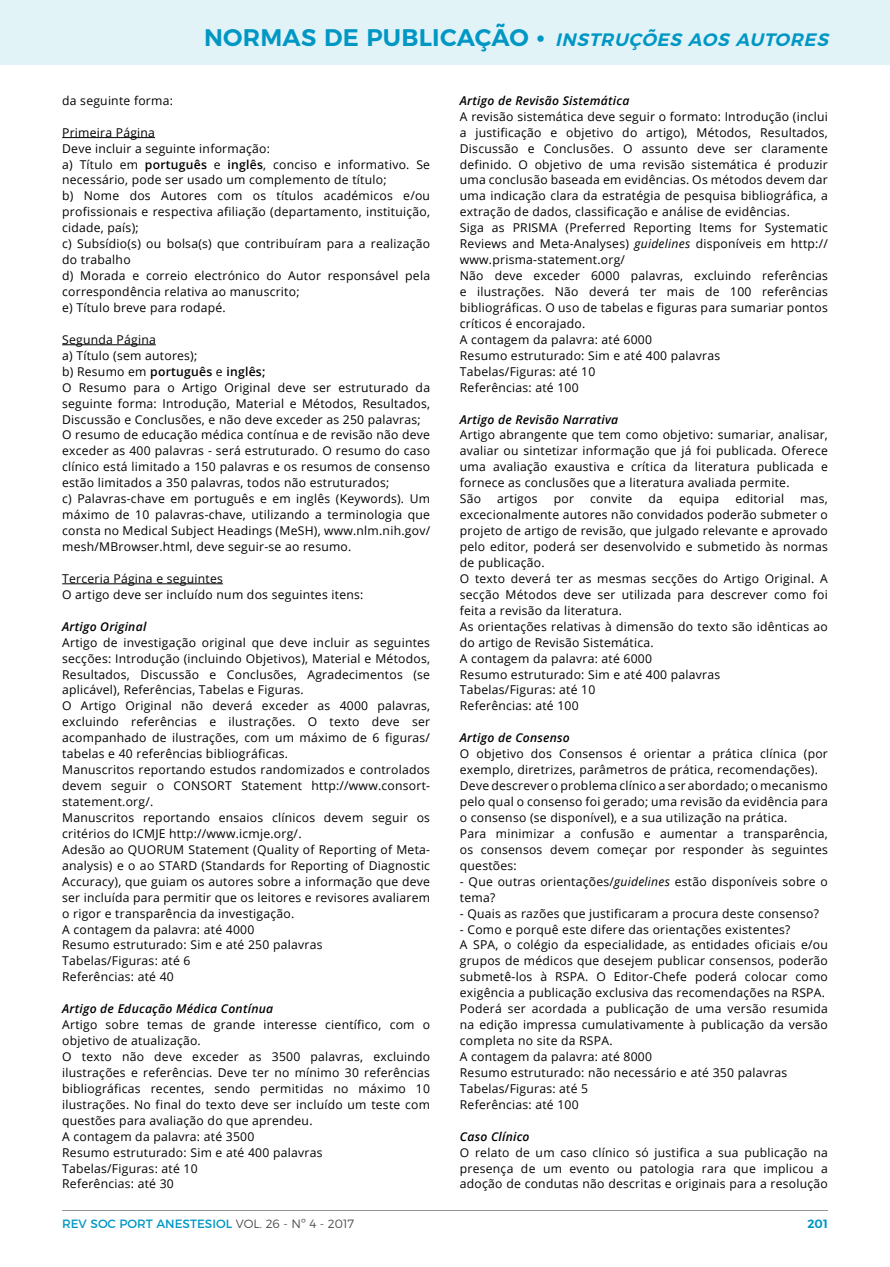
<style>
.page{position:relative;width:890px;height:1267px;background:#fff}
.page>*{position:absolute;margin:0;border:0;box-sizing:border-box;transform-origin:0 0}
.t1{font:italic 600 18px "Montserrat";color:#0097c4}
.t2{font:12.15px/15.9px "Open Sans";letter-spacing:.02em;color:#000;text-align:justify}
.t3{font:italic 600 12.15px "Open Sans";letter-spacing:.02em;color:#000}
.t4{font:600 12.15px "Open Sans";letter-spacing:.02em;color:#000}
.t5{font:12px "Montserrat";color:#0097c4}
.t6{font:600 12px "Montserrat";color:#0197c4}
.s1{font-style:normal;font-size:24px}
.s2{font-style:normal;font-size:27px}
.s3{font-weight:600}
.s4{font-weight:400}
.s5{font-style:italic}
.s6{font-weight:300;color:#4d4d4f}
</style>
<div class="page">
<div style="left:0;top:0;width:889px;height:65px;background:#e2f3f7"></div>
<hr style="left:62px;top:1210px;width:765px;height:1px;background:#939598">
<hr style="left:62px;top:137px;width:93px;height:1px;background:#000">
<hr style="left:62px;top:344px;width:94px;height:1px;background:#000">
<hr style="left:62px;top:583px;width:161px;height:1px;background:#000">
<h1 class="t1" style="left:204px;top:25px;width:631px"><span class="s1">N O R M AS D E P U B L I CAÇÃO</span> <span class="s2">•</span> INSTRUÇÕES AOS AUTORES</h1>
<p class="t2" style="left:62px;top:92px;width:112px">da seguinte forma:</p>
<p class="t2" style="left:62px;top:124px;width:94px">Primeira Página</p>
<p class="t2" style="left:62px;top:140px;width:209px">Deve incluir a seguinte informação:</p>
<p class="t2" style="left:62px;top:156px;width:369px">a) Título em <span class="s3">português</span> e <span class="s3">inglês</span>, conciso e informativo. Se necessário, pode ser usado um complemento de título;</p>
<p class="t2" style="left:62px;top:188px;width:369px">b) Nome dos Autores com os títulos académicos e/ou profissionais e respectiva afiliação (departamento, instituição, cidade, país);</p>
<p class="t2" style="left:62px;top:236px;width:369px">c) Subsídio(s) ou bolsa(s) que contribuíram para a realização do trabalho</p>
<p class="t2" style="left:62px;top:267px;width:369px">d) Morada e correio electrónico do Autor responsável pela correspondência relativa ao manuscrito;</p>
<p class="t2" style="left:62px;top:299px;width:165px">e) Título breve para rodapé.</p>
<p class="t2" style="left:62px;top:331px;width:95px">Segunda Página</p>
<p class="t2" style="left:62px;top:347px;width:137px">a) Título (sem autores);</p>
<p class="t4" style="left:62px;top:363px;width:205px"><span class="s4">b) Resumo em</span> português <span class="s4">e</span> inglês;</p>
<p class="t2" style="left:62px;top:379px;width:369px">O Resumo para o Artigo Original deve ser estruturado da seguinte forma: Introdução, Material e Métodos, Resultados, Discussão e Conclusões, e não deve exceder as 250 palavras;</p>
<p class="t2" style="left:62px;top:427px;width:369px">O resumo de educação médica contínua e de revisão não deve exceder as 400 palavras - será estruturado. O resumo do caso clínico está limitado a 150 palavras e os resumos de consenso estão limitados a 350 palavras, todos não estruturados;</p>
<p class="t2" style="left:62px;top:490px;width:369px">c) Palavras-chave em português e em inglês (Keywords). Um máximo de 10 palavras-chave, utilizando a terminologia que consta no Medical Subject Headings (MeSH), www.nlm.nih.gov/ mesh/MBrowser.html, deve seguir-se ao resumo.</p>
<p class="t2" style="left:62px;top:570px;width:162px">Terceria Página e seguintes</p>
<p class="t2" style="left:62px;top:586px;width:303px">O artigo deve ser incluído num dos seguintes itens:</p>
<p class="t3" style="left:62px;top:618px;width:86px">Artigo Original</p>
<p class="t2" style="left:62px;top:634px;width:369px">Artigo de investigação original que deve incluir as seguintes secções: Introdução (incluindo Objetivos), Material e Métodos, Resultados, Discussão e Conclusões, Agradecimentos (se aplicável), Referências, Tabelas e Figuras.</p>
<p class="t2" style="left:62px;top:698px;width:369px">O Artigo Original não deverá exceder as 4000 palavras, excluindo referências e ilustrações. O texto deve ser acompanhado de ilustrações, com um máximo de 6 figuras/ tabelas e 40 referências bibliográficas.</p>
<p class="t2" style="left:62px;top:761px;width:369px">Manuscritos reportando estudos randomizados e controlados devem seguir o CONSORT Statement http://www.consort&shy;statement.org/.</p>
<p class="t2" style="left:62px;top:809px;width:369px">Manuscritos reportando ensaios clínicos devem seguir os critérios do ICMJE http://www.icmje.org/.</p>
<p class="t2" style="left:62px;top:841px;width:369px">Adesão ao QUORUM Statement (Quality of Reporting of Meta&shy;analysis) e o ao STARD (Standards for Reporting of Diagnostic Accuracy), que guiam os autores sobre a informação que deve ser incluída para permitir que os leitores e revisores avaliarem o rigor e transparência da investigação.</p>
<p class="t2" style="left:62px;top:921px;width:194px">A contagem da palavra: até 4000</p>
<p class="t2" style="left:62px;top:937px;width:262px">Resumo estruturado: Sim e até 250 palavras</p>
<p class="t2" style="left:62px;top:953px;width:130px">Tabelas/Figuras: até 6</p>
<p class="t2" style="left:62px;top:968px;width:113px">Referências: até 40</p>
<p class="t3" style="left:62px;top:1000px;width:212px">Artigo de Educação Médica Contínua</p>
<p class="t2" style="left:62px;top:1016px;width:369px">Artigo sobre temas de grande interesse científico, com o objetivo de atualização.</p>
<p class="t2" style="left:62px;top:1048px;width:369px">O texto não deve exceder as 3500 palavras, excluindo ilustrações e referências. Deve ter no mínimo 30 referências bibliográficas recentes, sendo permitidas no máximo 10 ilustrações. No final do texto deve ser incluído um teste com questões para avaliação do que aprendeu.</p>
<p class="t2" style="left:62px;top:1128px;width:194px">A contagem da palavra: até 3500</p>
<p class="t2" style="left:62px;top:1144px;width:262px">Resumo estruturado: Sim e até 400 palavras</p>
<p class="t2" style="left:62px;top:1160px;width:137px">Tabelas/Figuras: até 10</p>
<p class="t2" style="left:62px;top:1176px;width:113px">Referências: até 30</p>
<p class="t3" style="left:460px;top:92px;width:171px">Artigo de Revisão Sistemática</p>
<p class="t2" style="left:460px;top:108px;width:369px">A revisão sistemática deve seguir o formato: Introdução (inclui a justificação e objetivo do artigo), Métodos, Resultados, Discussão e Conclusões. O assunto deve ser claramente definido. O objetivo de uma revisão sistemática é produzir uma conclusão baseada em evidências. Os métodos devem dar uma indicação clara da estratégia de pesquisa bibliográfica, a extração de dados, classificação e análise de evidências.</p>
<p class="t2" style="left:460px;top:220px;width:369px">Siga as PRISMA (Preferred Reporting Items for Systematic Reviews and Meta-Analyses) <span class="s5">guidelines</span> disponíveis em http:// www.prisma-statement.org/</p>
<p class="t2" style="left:460px;top:267px;width:369px">Não deve exceder 6000 palavras, excluindo referências e ilustrações. Não deverá ter mais de 100 referências bibliográficas. O uso de tabelas e figuras para sumariar pontos críticos é encorajado.</p>
<p class="t2" style="left:460px;top:331px;width:194px">A contagem da palavra: até 6000</p>
<p class="t2" style="left:460px;top:347px;width:262px">Resumo estruturado: Sim e até 400 palavras</p>
<p class="t2" style="left:460px;top:363px;width:137px">Tabelas/Figuras: até 10</p>
<p class="t2" style="left:460px;top:379px;width:120px">Referências: até 100</p>
<p class="t3" style="left:460px;top:411px;width:160px">Artigo de Revisão Narrativa</p>
<p class="t2" style="left:460px;top:427px;width:369px">Artigo abrangente que tem como objetivo: sumariar, analisar, avaliar ou sintetizar informação que já foi publicada. Oferece uma avaliação exaustiva e crítica da literatura publicada e fornece as conclusões que a literatura avaliada permite.</p>
<p class="t2" style="left:460px;top:490px;width:23px">São</p>
<p class="t2" style="left:497px;top:490px;width:42px">artigos</p>
<p class="t2" style="left:553px;top:490px;width:22px">por</p>
<p class="t2" style="left:590px;top:490px;width:44px">convite</p>
<p class="t2" style="left:648px;top:490px;width:16px">da</p>
<p class="t2" style="left:679px;top:490px;width:42px">equipa</p>
<p class="t2" style="left:735px;top:490px;width:50px">editorial</p>
<p class="t2" style="left:460px;top:490px;width:369px;text-indent:340px">mas, excecionalmente autores não convidados poderão submeter o projeto de artigo de revisão, que julgado relevante e aprovado pelo editor, poderá ser desenvolvido e submetido às normas de publicação.</p>
<p class="t2" style="left:460px;top:570px;width:369px">O texto deverá ter as mesmas secções do Artigo Original. A secção Métodos deve ser utilizada para descrever como foi feita a revisão da literatura.</p>
<p class="t2" style="left:460px;top:618px;width:369px">As orientações relativas à dimensão do texto são idênticas ao do artigo de Revisão Sistemática.</p>
<p class="t2" style="left:460px;top:650px;width:194px">A contagem da palavra: até 6000</p>
<p class="t2" style="left:460px;top:666px;width:262px">Resumo estruturado: Sim e até 400 palavras</p>
<p class="t2" style="left:460px;top:682px;width:137px">Tabelas/Figuras: até 10</p>
<p class="t2" style="left:460px;top:698px;width:120px">Referências: até 100</p>
<p class="t3" style="left:460px;top:729px;width:112px">Artigo de Consenso</p>
<p class="t2" style="left:460px;top:745px;width:369px">O objetivo dos Consensos é orientar a prática clínica (por exemplo, diretrizes, parâmetros de prática, recomendações).</p>
<p class="t2" style="left:460px;top:777px;width:369px">Deve descrever o problema clínico a ser abordado; o mecanismo pelo qual o consenso foi gerado; uma revisão da evidência para o consenso (se disponível), e a sua utilização na prática.</p>
<p class="t2" style="left:460px;top:825px;width:369px">Para minimizar a confusão e aumentar a transparência, os consensos devem começar por responder às seguintes questões:</p>
<p class="t2" style="left:460px;top:873px;width:369px">- Que outras orientações/<span class="s5">guidelines</span> estão disponíveis sobre o tema?</p>
<p class="t2" style="left:460px;top:905px;width:360px">- Quais as razões que justificaram a procura deste consenso?</p>
<p class="t2" style="left:460px;top:921px;width:332px">- Como e porquê este difere das orientações existentes?</p>
<p class="t2" style="left:460px;top:937px;width:369px">A SPA, o colégio da especialidade, as entidades oficiais e/ou grupos de médicos que desejem publicar consensos, poderão submetê-los à RSPA. O Editor-Chefe poderá colocar como exigência a publicação exclusiva das recomendações na RSPA.</p>
<p class="t2" style="left:460px;top:1000px;width:369px">Poderá ser acordada a publicação de uma versão resumida na edição impressa cumulativamente à publicação da versão completa no site da RSPA.</p>
<p class="t2" style="left:460px;top:1048px;width:194px">A contagem da palavra: até 8000</p>
<p class="t2" style="left:460px;top:1064px;width:329px">Resumo estruturado: não necessário e até 350 palavras</p>
<p class="t2" style="left:460px;top:1080px;width:130px">Tabelas/Figuras: até 5</p>
<p class="t2" style="left:460px;top:1096px;width:120px">Referências: até 100</p>
<p class="t3" style="left:460px;top:1128px;width:71px">Caso Clínico</p>
<p class="t2" style="left:460px;top:1144px;width:369px">O relato de um caso clínico só justifica a sua publicação na presença de um evento ou patologia rara que implicou a adoção de condutas não descritas e originais para a resolução</p>
<p class="t5" style="left:62px;top:1214px;width:293px">REV SOC PORT ANESTESIOL <span class="s6">VOL. 26 - Nº 4 - 2017</span></p>
<p class="t6" style="left:807px;top:1214px;width:22px">201</p>
</div>
